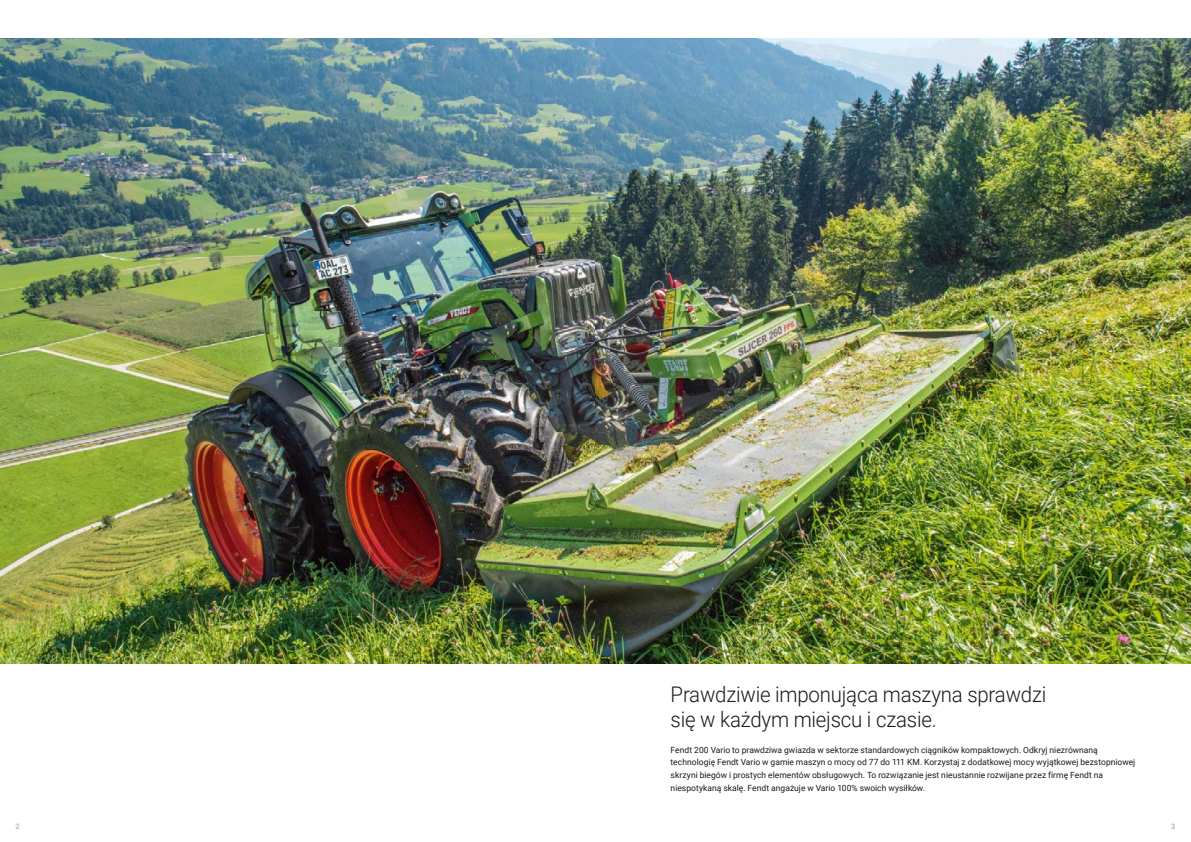
<style>
.page{position:relative;width:1191px;height:842px;background:#fff}
.page>*{position:absolute;margin:0;border:0;box-sizing:border-box;transform-origin:0 0}
.t1{font:300 21.5px/25.5px "Roboto";letter-spacing:-.01em;color:#1a1a18;scale:.95 1}
.t2{font:8.5px/12.8px "Roboto";letter-spacing:.005em;color:#1a1a18}
.t3{font:7.5px "Roboto";color:#9f9f9e}
</style>
<div class="page">
<img style="left:0;top:38px;width:1191px;height:625px">
<p class="t3" style="left:15px;top:821px;width:6px">2</p>
<h1 class="t1" style="left:670px;top:680px;width:397px">Prawdziwie imponująca maszyna sprawdzi się w każdym miejscu i czasie.</h1>
<p class="t2" style="left:670px;top:743px;width:466px">Fendt 200 Vario to prawdziwa gwiazda w sektorze standardowych ciągników kompaktowych. Odkryj niezrównaną technologię Fendt Vario w gamie maszyn o mocy od 77 do 111 KM. Korzystaj z dodatkowej mocy wyjątkowej bezstopniowej skrzyni biegów i prostych elementów obsługowych. To rozwiązanie jest nieustannie rozwijane przez firmę Fendt na niespotykaną skalę. Fendt angażuje w Vario 100% swoich wysiłków.</p>
<p class="t3" style="left:1171px;top:821px;width:6px">3</p>
</div>
